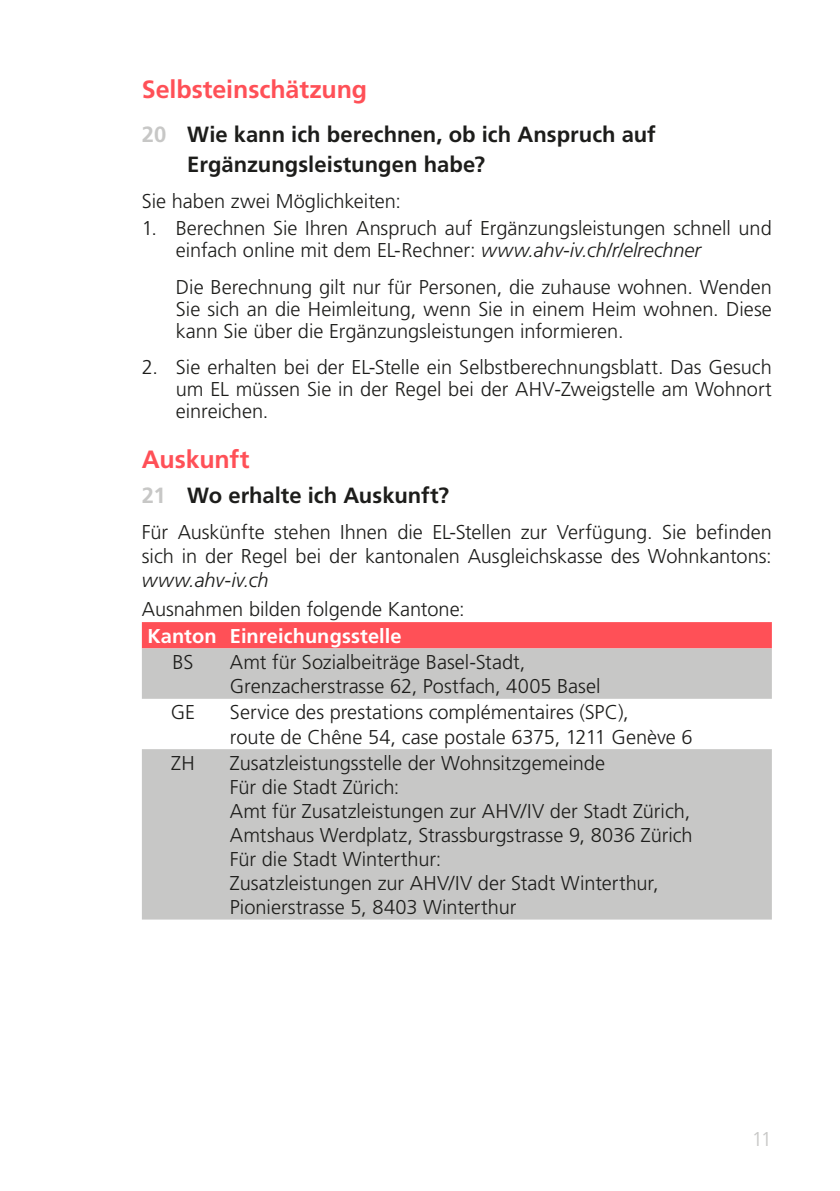
<style>
.page{position:relative;width:840px;height:1191px;background:#fff}
.page>*{position:absolute;margin:0;border:0;box-sizing:border-box;transform-origin:0 0}
.Texttitel{font:700 25px "Frutiger LT Std";color:#ff5057}
.Grundtext_eingezogen{font:700 25px "Frutiger LT Std";letter-spacing:-.005em;color:#ff5057}
.t1{font:700 22px/30px "Frutiger LT Std";color:#1d1d1b}
.Grundtext{font:300 20px/24px "Frutiger LT Std";color:#1d1d1b}
.Grundtext_eingezogen-2{font:300 20px/22px "Frutiger LT Std";letter-spacing:-.005em;color:#1d1d1b;text-align:justify}
.Text_vor_Aufzählung{font:300 20px/24px "Frutiger LT Std";color:#1d1d1b;text-align:justify}
.Tabellen_Text_Weiss{font:700 20px "Frutiger LT Std";letter-spacing:.005em;color:#fff}
.t2{font:300 20px "Frutiger LT Std";color:#c7c7c6}
.s1{color:#c7c7c6}
.s2{font-style:italic}
</style>
<div class="page">
<div style="left:142px;top:622px;width:629px;height:26px;background:#ff5057"></div>
<svg style="left:142px;top:648px;width:629px;height:271px;fill:#c7c7c6"></svg>
<p class="Texttitel" style="left:142px;top:75px;width:227px">Selbsteinschätzung</p>
<p class="t1" style="left:187px;top:120px;width:470px;text-indent:-45px"><span class="s1">20</span> Wie kann ich berechnen, ob ich Anspruch auf<br>Ergänzungsleistungen habe?</p>
<p class="Text_vor_Aufzählung" style="left:142px;top:189px;width:260px">Sie haben zwei Möglichkeiten:</p>
<p class="Grundtext_eingezogen-2" style="left:176px;top:218px;width:597px;text-indent:-34px">1. Berechnen Sie Ihren Anspruch auf Ergänzungsleistungen schnell und einfach online mit dem EL-Rechner: <span class="s2">www.ahv-iv.ch/r/elrechner</span></p>
<p class="Grundtext_eingezogen-2" style="left:176px;top:276px;width:597px">Die Berechnung gilt nur für Personen, die zuhause wohnen. Wenden Sie sich an die Heimleitung, wenn Sie in einem Heim wohnen. Diese kann Sie über die Ergänzungsleistungen informieren.</p>
<p class="Grundtext_eingezogen-2" style="left:176px;top:356px;width:597px;text-indent:-34px">2. Sie erhalten bei der EL-Stelle ein Selbstberechnungsblatt. Das Gesuch um EL müssen Sie in der Regel bei der AHV-Zweigstelle am Wohnort einreichen.</p>
<p class="Grundtext_eingezogen" style="left:142px;top:444px;width:109px">Auskunft</p>
<p class="t1" style="left:142px;top:481px;width:309px"><span class="s1">21</span> Wo erhalte ich Auskunft?</p>
<p class="Text_vor_Aufzählung" style="left:142px;top:520px;width:631px">Für Auskünfte stehen Ihnen die EL-Stellen zur Verfügung. Sie befinden sich in der Regel bei der kantonalen Ausgleichskasse des Wohnkantons: <span class="s2">www.ahv-iv.ch</span></p>
<p class="Text_vor_Aufzählung" style="left:142px;top:598px;width:324px">Ausnahmen bilden folgende Kantone:</p>
<p class="Tabellen_Text_Weiss" style="left:147px;top:624px;width:71px">Kanton</p>
<p class="Tabellen_Text_Weiss" style="left:230px;top:624px;width:173px">Einreichungsstelle</p>
<p class="Grundtext" style="left:172px;top:650px;width:22px">BS</p>
<p class="Grundtext" style="left:230px;top:650px;width:372px">Amt für Sozialbeiträge Basel-Stadt,<br>Grenzacherstrasse 62, Postfach, 4005 Basel</p>
<p class="Grundtext" style="left:171px;top:701px;width:26px">GE</p>
<p class="Grundtext" style="left:230px;top:701px;width:464px">Service des prestations complémentaires (SPC),<br>route de Chêne 54, case postale 6375, 1211 Genève 6</p>
<p class="Grundtext" style="left:171px;top:751px;width:25px">ZH</p>
<p class="Grundtext" style="left:230px;top:751px;width:464px">Zusatzleistungsstelle der Wohnsitzgemeinde<br>Für die Stadt Zürich:<br>Amt für Zusatzleistungen zur AHV/IV der Stadt Zürich, Amtshaus Werdplatz, Strassburgstrasse 9, 8036 Zürich Für die Stadt Winterthur:<br>Zusatzleistungen zur AHV/IV der Stadt Winterthur, Pionierstrasse 5, 8403 Winterthur</p>
<p class="t2" style="left:751px;top:1127px;width:22px">11</p>
</div>
